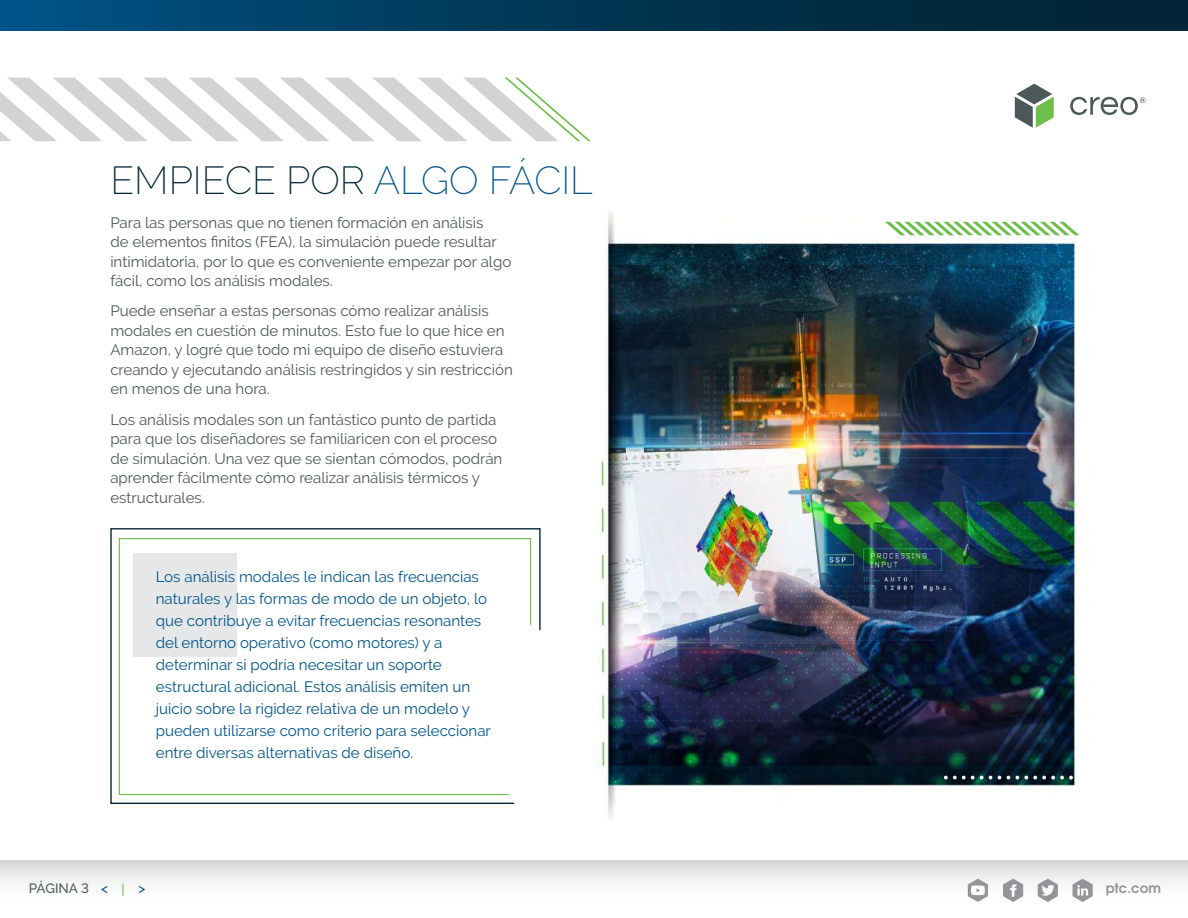
<style>
.page{position:relative;width:1188px;height:918px;background:#fff}
.page>*{position:absolute;margin:0;border:0;box-sizing:border-box;transform-origin:0 0}
.t1{font:200 39px "PTC Raleway";color:#022537}
.t2{font:15.15px/19.5px "PTC Raleway";color:#4d5859}
.t3{font:15.15px/22px "PTC Raleway";color:#00548a}
.t4{font:500 13.5px "PTC Raleway";color:#4d5859}
.t5{font:700 13.5px "Te X Gyre Adventor";color:#939598}
.s1{color:#00548a}
.s2{color:#6ebe4b}
</style>
<div class="page">
<div style="left:0;top:861px;width:1188px;height:41px;background:linear-gradient(to bottom,#d9dadc,#fff)"></div>
<svg style="left:1073px;top:879px;width:20px;height:23px"></svg>
<svg style="left:1003px;top:879px;width:20px;height:23px"></svg>
<svg style="left:1038px;top:879px;width:20px;height:23px"></svg>
<svg style="left:968px;top:879px;width:20px;height:23px"></svg>
<svg style="left:0;top:78px;width:591px;height:63px"></svg>
<svg style="left:1070px;top:97px;width:76px;height:18px"></svg>
<svg style="left:1015px;top:84px;width:39px;height:44px"></svg>
<div style="left:1px;top:0;width:1187px;height:31px;background:linear-gradient(to right,#005081,#01202d)"></div>
<img style="left:593px;top:211px;width:487px;height:608px">
<svg style="left:110px;top:528px;width:431px;height:276px"></svg>
<svg style="left:118px;top:537px;width:414px;height:259px"></svg>
<svg style="left:944px;top:776px;width:136px;height:3px"></svg>
<svg style="left:885px;top:222px;width:194px;height:13px"></svg>
<h1 class="t1" style="left:110px;top:158px;width:484px">EMPIECE POR <span class="s1">ALGO FÁCIL</span></h1>
<p class="t2" style="left:110px;top:213px;width:403px">Para las personas que no tienen formación en análisis<br>de elementos finitos (FEA), la simulación puede resultar intimidatoria, por lo que es conveniente empezar por algo fácil, como los análisis modales.</p>
<p class="t2" style="left:110px;top:301px;width:404px">Puede enseñar a estas personas cómo realizar análisis modales en cuestión de minutos. Esto fue lo que hice en Amazon, y logré que todo mi equipo de diseño estuviera creando y ejecutando análisis restringidos y sin restricción en menos de una hora.</p>
<p class="t2" style="left:110px;top:410px;width:394px">Los análisis modales son un fantástico punto de partida para que los diseñadores se familiaricen con el proceso de simulación. Una vez que se sientan cómodos, podrán aprender fácilmente cómo realizar análisis térmicos y estructurales.</p>
<p class="t3" style="left:156px;top:565px;width:337px">Los análisis modales le indican las frecuencias naturales y las formas de modo de un objeto, lo que contribuye a evitar frecuencias resonantes del entorno operativo (como motores) y a determinar si podría necesitar un soporte estructural adicional. Estos análisis emiten un juicio sobre la rigidez relativa de un modelo y pueden utilizarse como criterio para seleccionar entre diversas alternativas de diseño.</p>
<p class="t4" style="left:29px;top:880px;width:118px">PÁGINA 3 <span class="s1">&lt;</span> <span class="s2">|</span> <span class="s1">&gt;</span></p>
<p class="t5" style="left:1106px;top:876px;width:57px">ptc.com</p>
</div>
